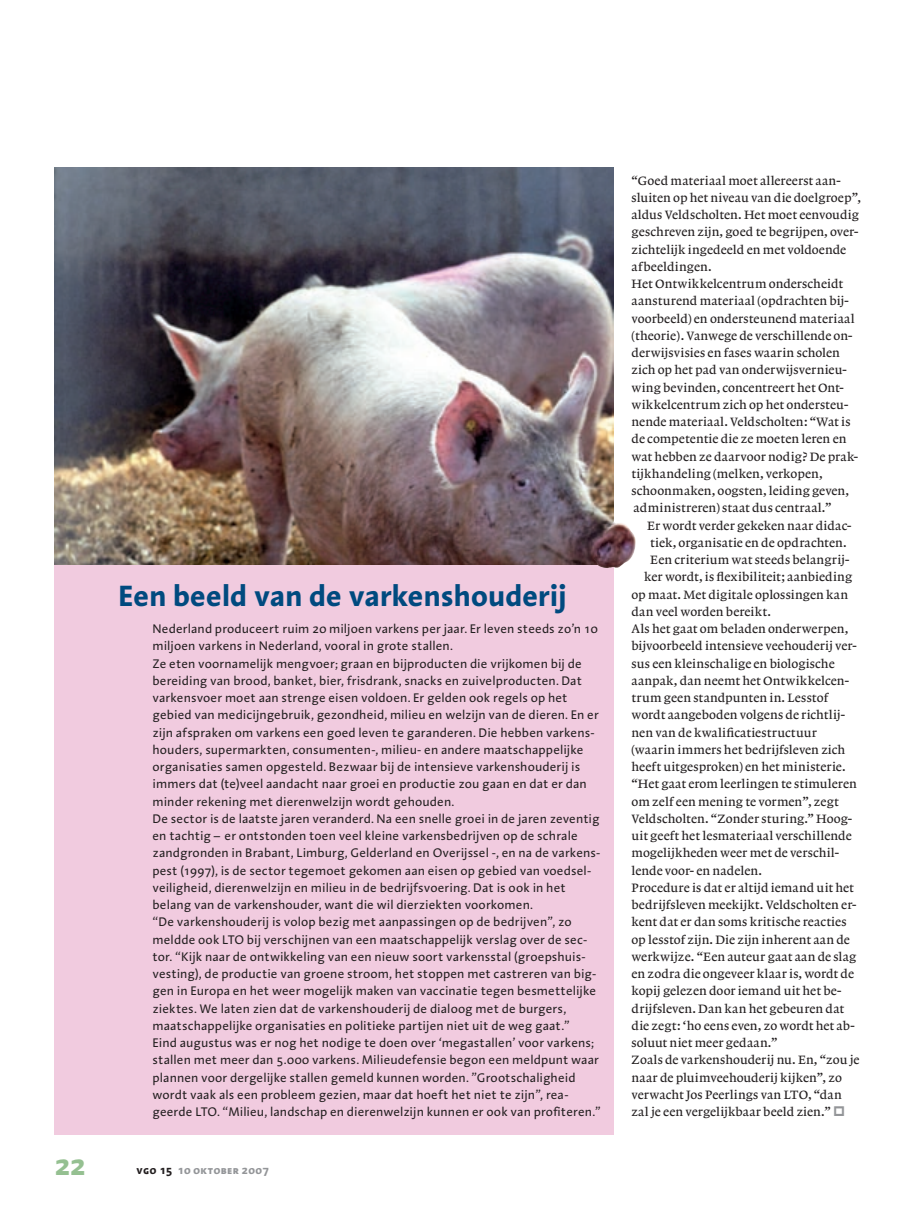
<style>
.page{position:relative;width:915px;height:1212px;background:#fff}
.page>*{position:absolute;margin:0;border:0;box-sizing:border-box;transform-origin:0 0}
.t1{font:700 30px "Linotype Aroma";letter-spacing:.005em;color:#004a7f}
.t2{font:700 30px "Linotype Aroma";color:#95c091}
.t3{font:12.75px/17.2px "Linotype Aroma";letter-spacing:.005em;color:#231f20}
.t4{font:500 12.75px/17.2px "Lexicon No 1 Roman A";letter-spacing:.01em;color:#231f20}
.t5{font:700 12px "Linotype Aroma SC";letter-spacing:.02em;color:#939598}
.s1{color:#231f20}
</style>
<div class="page">
<div style="left:54px;top:564px;width:559px;height:570px;background:#f1cbdf"></div>
<img style="left:54px;top:167px;width:559px;height:397px">
<img style="left:593px;top:521px;width:43px;height:48px">
<h1 class="t1" style="left:118px;top:576px;width:450px">Een beeld van de varkenshouderij</h1>
<p class="t3" style="left:152px;top:620px;width:449px">Nederland produceert ruim 20 miljoen varkens per jaar. Er leven steeds zo’n 10 miljoen varkens in Nederland, vooral in grote stallen.<br>Ze eten voornamelijk mengvoer; graan en bijproducten die vrijkomen bij de bereiding van brood, banket, bier, frisdrank, snacks en zuivelproducten. Dat varkensvoer moet aan strenge eisen voldoen. Er gelden ook regels op het gebied van medicijngebruik, gezondheid, milieu en welzijn van de dieren. En er zijn afspraken om varkens een goed leven te garanderen. Die hebben varkens&shy;houders, supermarkten, consumenten-, milieu- en andere maatschappelijke organisaties samen opgesteld. Bezwaar bij de intensieve varkenshouderij is immers dat (te)veel aandacht naar groei en productie zou gaan en dat er dan minder rekening met dierenwelzijn wordt gehouden.<br>De sector is de laatste jaren veranderd. Na een snelle groei in de jaren zeventig en tachtig – er ontstonden toen veel kleine varkensbedrijven op de schrale zandgronden in Brabant, Limburg, Gelderland en Overijssel -, en na de varkens&shy;pest (1997), is de sector tegemoet gekomen aan eisen op gebied van voedsel&shy;veiligheid, dierenwelzijn en milieu in de bedrijfsvoering. Dat is ook in het belang van de varkenshouder, want die wil dierziekten voorkomen.<br>“De varkenshouderij is volop bezig met aanpassingen op de bedrijven”, zo meldde ook LTO bij verschijnen van een maatschappelijk verslag over de sec&shy;tor. “Kijk naar de ontwikkeling van een nieuw soort varkensstal (groepshuis&shy;vesting), de productie van groene stroom, het stoppen met castreren van big&shy;gen in Europa en het weer mogelijk maken van vaccinatie tegen besmettelijke ziektes. We laten zien dat de varkenshouderij de dialoog met de burgers, maatschappelijke organisaties en politieke partijen niet uit de weg gaat.”<br>Eind augustus was er nog het nodige te doen over ‘megastallen’ voor varkens; stallen met meer dan 5.000 varkens. Milieudefensie begon een meldpunt waar plannen voor dergelijke stallen gemeld kunnen worden. ”Grootschaligheid wordt vaak als een probleem gezien, maar dat hoeft het niet te zijn”, rea&shy;geerde LTO. “Milieu, landschap en dierenwelzijn kunnen er ook van profiteren.”</p>
<h1 class="t2" style="left:54px;top:1144px;width:33px">22</h1>
<p class="t5" style="left:136px;top:1162px;width:134px"><span class="s1">vgo 15</span> 10 oktober 2007</p>
<p class="t4" style="left:631px;top:172px;width:231px">“Goed materiaal moet allereerst aan&shy;sluiten op het niveau van die doelgroep”, aldus Veldscholten. Het moet eenvoudig geschreven zijn, goed te begrijpen, over&shy;zichtelijk ingedeeld en met voldoende afbeeldingen.<br>Het Ontwikkelcentrum onderscheidt aansturend materiaal (opdrachten bij&shy;voorbeeld) en ondersteunend materiaal (theorie). Vanwege de verschillende on&shy;derwijsvisies en fases waarin scholen zich op het pad van onderwijsvernieu&shy;wing bevinden, concentreert het Ont&shy;wikkelcentrum zich op het ondersteu&shy;nende materiaal. Veldscholten: “Wat is de competentie die ze moeten leren en wat hebben ze daarvoor nodig? De prak&shy;tijkhandeling (melken, verkopen, schoonmaken, oogsten, leiding geven, administreren) staat dus centraal.”</p>
<p class="t4" style="left:647px;top:517px;width:206px">Er wordt verder gekeken naar didac-</p>
<p class="t4" style="left:650px;top:534px;width:198px">tiek, organisatie en de opdrachten.</p>
<p class="t4" style="left:650px;top:551px;width:201px">Een criterium wat steeds belangrij-</p>
<p class="t4" style="left:644px;top:568px;width:209px">ker wordt, is flexibiliteit; aanbieding</p>
<p class="t4" style="left:631px;top:586px;width:218px">op maat. Met digitale oplossingen kan</p>
<p class="t4" style="left:631px;top:603px;width:141px">dan veel worden bereikt.</p>
<p class="t4" style="left:631px;top:620px;width:218px">Als het gaat om beladen onderwerpen,</p>
<p class="t4" style="left:631px;top:637px;width:227px">bijvoorbeeld intensieve veehouderij ver-</p>
<p class="t4" style="left:631px;top:655px;width:204px">sus een kleinschalige en biologische</p>
<p class="t4" style="left:631px;top:672px;width:219px">aanpak, dan neemt het Ontwikkelcen-</p>
<p class="t4" style="left:631px;top:689px;width:198px">trum geen standpunten in. Lesstof</p>
<p class="t4" style="left:631px;top:706px;width:215px">wordt aangeboden volgens de richtlij-</p>
<p class="t4" style="left:631px;top:724px;width:187px">nen van de kwalificatiestructuur</p>
<p class="t4" style="left:631px;top:741px;width:215px">(waarin immers het bedrijfsleven zich</p>
<p class="t4" style="left:631px;top:758px;width:216px">heeft uitgesproken) en het ministerie.</p>
<p class="t4" style="left:631px;top:775px;width:227px">“Het gaat erom leerlingen te stimuleren</p>
<p class="t4" style="left:631px;top:793px;width:209px">om zelf een mening te vormen”, zegt</p>
<p class="t4" style="left:631px;top:810px;width:222px">Veldscholten. “Zonder sturing.” Hoog-</p>
<p class="t4" style="left:631px;top:827px;width:222px">uit geeft het lesmateriaal verschillende</p>
<p class="t4" style="left:631px;top:844px;width:209px">mogelijkheden weer met de verschil-</p>
<p class="t4" style="left:631px;top:862px;width:132px">lende voor- en nadelen.</p>
<p class="t4" style="left:631px;top:879px;width:224px">Procedure is dat er altijd iemand uit het</p>
<p class="t4" style="left:631px;top:896px;width:226px">bedrijfsleven meekijkt. Veldscholten er-</p>
<p class="t4" style="left:631px;top:913px;width:217px">kent dat er dan soms kritische reacties</p>
<p class="t4" style="left:631px;top:931px;width:220px">op lesstof zijn. Die zijn inherent aan de</p>
<p class="t4" style="left:631px;top:948px;width:226px">werkwijze. “Een auteur gaat aan de slag</p>
<p class="t4" style="left:631px;top:965px;width:224px">en zodra die ongeveer klaar is, wordt de</p>
<p class="t4" style="left:631px;top:982px;width:211px">kopij gelezen door iemand uit het be-</p>
<p class="t4" style="left:631px;top:1000px;width:214px">drijfsleven. Dan kan het gebeuren dat</p>
<p class="t4" style="left:631px;top:1017px;width:225px">die zegt: ‘ho eens even, zo wordt het ab-</p>
<p class="t4" style="left:631px;top:1034px;width:147px">soluut niet meer gedaan.”</p>
<p class="t4" style="left:631px;top:1051px;width:229px">Zoals de varkenshouderij nu. En, “zou je</p>
<p class="t4" style="left:631px;top:1069px;width:212px">naar de pluimveehouderij kijken”, zo</p>
<p class="t4" style="left:631px;top:1086px;width:212px">verwacht Jos Peerlings van LTO, “dan</p>
<p class="t4" style="left:631px;top:1103px;width:201px">zal je een vergelijkbaar beeld zien.”</p>
</div>
